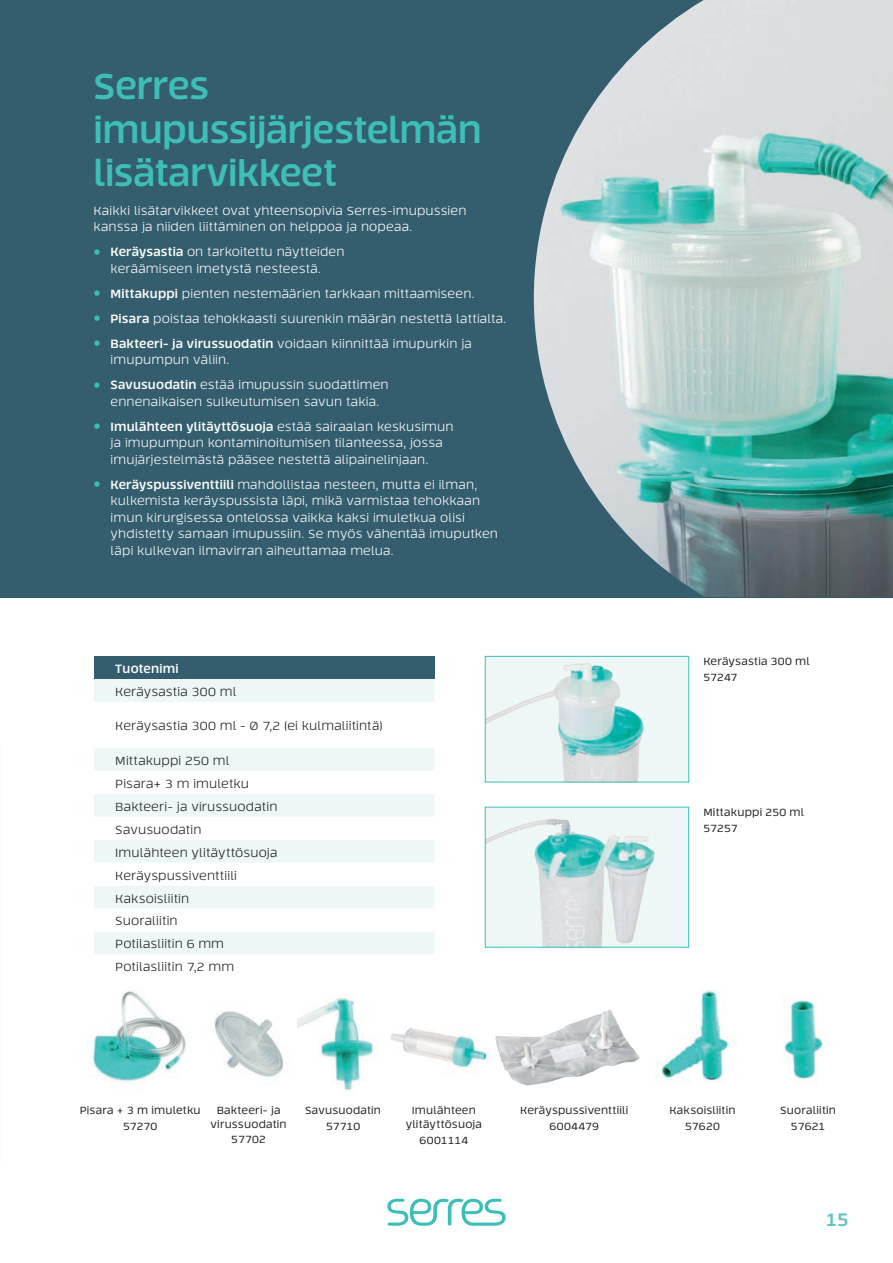
<style>
.page{position:relative;width:893px;height:1263px;background:#fff}
.page>*{position:absolute;margin:0;border:0;box-sizing:border-box;transform-origin:0 0}
.t1{font:700 36px/43.2px "Tecna";letter-spacing:-.015em;color:#3dbfb8}
.t2{font:700 18px "Tecna";color:#5dc4be}
.t3{font:300 12px/16.5px "Tecna";letter-spacing:.015em;color:#fff}
.t4{font:300 12px/23px "Tecna";letter-spacing:.015em;color:#231f20}
.t5{font:700 12px "Tecna";letter-spacing:.015em;color:#fff}
.t6{font:10.5px/15.3px "Tecna";letter-spacing:.02em;color:#231f20;text-align:center}
.s1{font-size:18px;color:#3dbfb8}
.s2{font-weight:700}
</style>
<div class="page">
<svg style="left:387px;top:1199px;width:119px;height:27px"></svg>
<div style="left:94px;top:656px;width:340px;height:23px;background:#345d6d"></div>
<div style="left:94px;top:679px;width:340px;height:23px;background:#ecf7f6"></div>
<svg style="left:94px;top:748px;width:340px;height:206px;fill:#ecf7f6"></svg>
<div style="left:0;top:0;width:893px;height:597px;background:#345d6d"></div>
<div style="left:485px;top:807px;width:204px;height:140px;background:#ecf7f6"></div>
<img style="left:487px;top:819px;width:168px;height:126px">
<div style="left:485px;top:807px;width:204px;height:140px;border:1px solid #3dbfb8"></div>
<img style="left:487px;top:658px;width:200px;height:122px">
<div style="left:485px;top:656px;width:204px;height:126px;border:1px solid #3dbfb8"></div>
<img style="left:784px;top:1000px;width:39px;height:81px">
<img style="left:661px;top:990px;width:68px;height:91px">
<img style="left:298px;top:997px;width:76px;height:94px">
<img style="left:93px;top:991px;width:93px;height:91px">
<img style="left:214px;top:1011px;width:69px;height:66px">
<img style="left:391px;top:1028px;width:96px;height:45px">
<img style="left:487px;top:1010px;width:153px;height:76px">
<img style="left:534px;top:0;width:359px;height:597px">
<h1 class="t1" style="left:94px;top:65px;width:390px">Serres imupussijärjestelmän lisätarvikkeet</h1>
<p class="t3" style="left:94px;top:202px;width:374px">Kaikki lisätarvikkeet ovat yhteensopivia Serres-imupussien kanssa ja niiden liittäminen on helppoa ja nopeaa.</p>
<p class="t3" style="left:94px;top:244px;width:252px;text-align:center"><span class="s1">•</span> <span class="s2">Keräysastia</span> on tarkoitettu näytteiden keräämiseen imetystä nesteestä.</p>
<p class="t3" style="left:94px;top:285px;width:382px"><span class="s1">•</span> <span class="s2">Mittakuppi</span> pienten nestemäärien tarkkaan mittaamiseen.</p>
<p class="t3" style="left:94px;top:310px;width:414px"><span class="s1">•</span> <span class="s2">Pisara</span> poistaa tehokkaasti suurenkin määrän nestettä lattialta.</p>
<p class="t3" style="left:111px;top:335px;width:363px;text-indent:-17px"><span class="s1">•</span> <span class="s2">Bakteeri- ja virussuodatin</span> voidaan kiinnittää imupurkin ja imupumpun väliin.</p>
<p class="t3" style="left:111px;top:377px;width:280px;text-indent:-17px"><span class="s1">•</span> <span class="s2">Savusuodatin</span> estää imupussin suodattimen ennenaikaisen sulkeutumisen savun takia.</p>
<p class="t3" style="left:111px;top:418px;width:345px;text-indent:-17px"><span class="s1">•</span> <span class="s2">Imulähteen ylitäyttösuoja</span> estää sairaalan keskusimun ja imupumpun kontaminoitumisen tilanteessa, jossa imujärjestelmästä pääsee nestettä alipainelinjaan.</p>
<p class="t3" style="left:111px;top:476px;width:389px;text-indent:-17px"><span class="s1">•</span> <span class="s2">Keräyspussiventtiili</span> mahdollistaa nesteen, mutta ei ilman, kulkemista keräyspussista läpi, mikä varmistaa tehokkaan imun kirurgisessa ontelossa vaikka kaksi imuletkua olisi yhdistetty samaan imupussiin. Se myös vähentää imuputken läpi kulkevan ilmavirran aiheuttamaa melua.</p>
<p class="t5" style="left:115px;top:661px;width:65px">Tuotenimi</p>
<p class="t4" style="left:115px;top:680px;width:122px">Keräysastia 300 ml</p>
<p class="t4" style="left:115px;top:714px;width:269px">Keräysastia 300 ml - Ø 7,2 (ei kulmaliitintä)</p>
<p class="t4" style="left:115px;top:749px;width:164px">Mittakuppi 250 ml<br>Pisara+ 3 m imuletku<br>Bakteeri- ja virussuodatin<br>Savusuodatin<br>Imulähteen ylitäyttösuoja<br>Keräyspussiventtiili<br>Kaksoisliitin<br>Suoraliitin<br>Potilasliitin 6 mm<br>Potilasliitin 7,2 mm</p>
<p class="t6" style="left:703px;top:654px;width:108px;text-align:left">Keräysastia 300 ml<br>57247</p>
<p class="t6" style="left:703px;top:805px;width:102px;text-align:left">Mittakuppi 250 ml<br>57257</p>
<p class="t6" style="left:80px;top:1103px;width:122px">Pisara + 3 m imuletku<br>57270</p>
<p class="t6" style="left:211px;top:1103px;width:78px;line-height:14.1px">Bakteeri- ja virussuodatin</p>
<p class="t6" style="left:231px;top:1131px;width:36px">57702</p>
<p class="t6" style="left:305px;top:1103px;width:77px">Savusuodatin<br>57710</p>
<p class="t6" style="left:520px;top:1103px;width:109px">Keräyspussiventtiili<br>6004479</p>
<p class="t6" style="left:669px;top:1103px;width:68px">Kaksoisliitin<br>57620</p>
<p class="t6" style="left:780px;top:1103px;width:57px">Suoraliitin<br>57621</p>
<p class="t6" style="left:406px;top:1103px;width:78px;line-height:14.1px">Imulähteen ylitäyttösuoja</p>
<p class="t6" style="left:420px;top:1132px;width:50px">6001114</p>
<h2 class="t2" style="left:826px;top:1208px;width:24px">15</h2>
</div>
